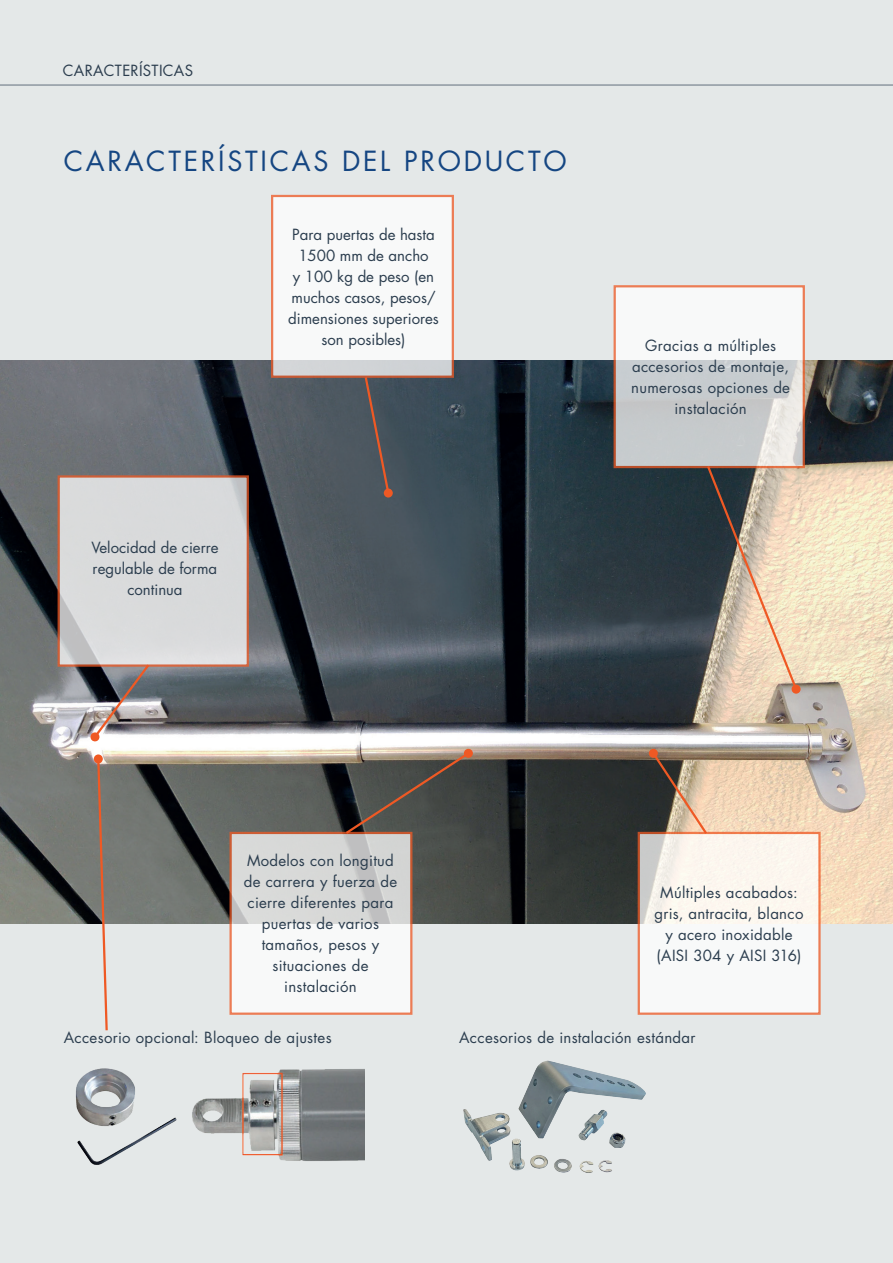
<style>
.page{position:relative;width:893px;height:1263px;background:#e4e8e8}
.page>*{position:absolute;margin:0;border:0;box-sizing:border-box;transform-origin:0 0}
.t1{font:27px "Futura Std";letter-spacing:.1em;color:#154682}
.t2{font:15px/21px "Futura Std";letter-spacing:.02em;color:#2b3d4e;text-align:center}
.t3{font:15px/21px "Futura Std";color:#2b3d4e;text-align:center}
</style>
<div class="page">
<img style="left:0;top:361px;width:893px;height:562px">
<svg style="left:363px;top:378px;width:28px;height:118px;background:#545459"></svg>
<div style="left:384px;top:488px;width:9px;height:9px;background:#ef5924;border-radius:50%"></div>
<svg style="left:705px;top:468px;width:94px;height:224px;background:#b5a796"></svg>
<div style="left:792px;top:685px;width:9px;height:9px;background:#ef5924;border-radius:50%"></div>
<svg style="left:343px;top:750px;width:128px;height:86px;background:#56534c"></svg>
<div style="left:464px;top:749px;width:9px;height:9px;background:#ef5924;border-radius:50%"></div>
<svg style="left:650px;top:750px;width:59px;height:82px;background:#94826e"></svg>
<div style="left:649px;top:749px;width:9px;height:9px;background:#ef5924;border-radius:50%"></div>
<svg style="left:271px;top:195px;width:183px;height:183px;background:#f3efed"></svg>
<svg style="left:614px;top:285px;width:191px;height:183px;background:#dddad9"></svg>
<div style="left:638px;top:832px;width:183px;height:183px;background:#f8f9f3;border:2px solid #ef5924"></div>
<svg style="left:229px;top:832px;width:183px;height:183px"></svg>
<div style="left:58px;top:475px;width:191px;height:192px;background:#d9dadb;border:2px solid #ef5924"></div>
<img style="left:90px;top:662px;width:61px;height:80px">
<img style="left:205px;top:1069px;width:160px;height:92px">
<img style="left:75px;top:1068px;width:130px;height:97px">
<svg style="left:96px;top:757px;width:13px;height:274px"></svg>
<div style="left:94px;top:754px;width:9px;height:9px;background:#ef5924;border-radius:50%"></div>
<img style="left:463px;top:1060px;width:183px;height:113px">
<hr style="left:0;top:84px;width:893px;height:2px;background:#8e98a1">
<p class="t2" style="left:63px;top:60px;width:132px">CARACTERÍSTICAS</p>
<h1 class="t1" style="left:64px;top:144px;width:504px">CARACTERÍSTICAS DEL PRODUCTO</h1>
<p class="t3" style="left:288px;top:224px;width:152px">Para puertas de hasta<br>1500 mm de ancho<br>y 100 kg de peso (en muchos casos, pesos/ dimensiones superiores son posibles)</p>
<p class="t3" style="left:91px;top:537px;width:129px">Velocidad de cierre regulable de forma continua</p>
<p class="t2" style="left:631px;top:335px;width:160px">Gracias a múltiples accesorios de montaje, numerosas opciones de instalación</p>
<p class="t2" style="left:244px;top:850px;width:155px">Modelos con longitud de carrera y fuerza de cierre diferentes para puertas de varios tamaños, pesos y situaciones de instalación</p>
<p class="t2" style="left:655px;top:882px;width:150px">Múltiples acabados: gris, antracita, blanco y acero inoxidable (AISI 304 y AISI 316)</p>
<p class="t2" style="left:64px;top:1027px;width:269px">Accesorio opcional: Bloqueo de ajustes</p>
<p class="t2" style="left:459px;top:1027px;width:238px">Accesorios de instalación estándar</p>
</div>
